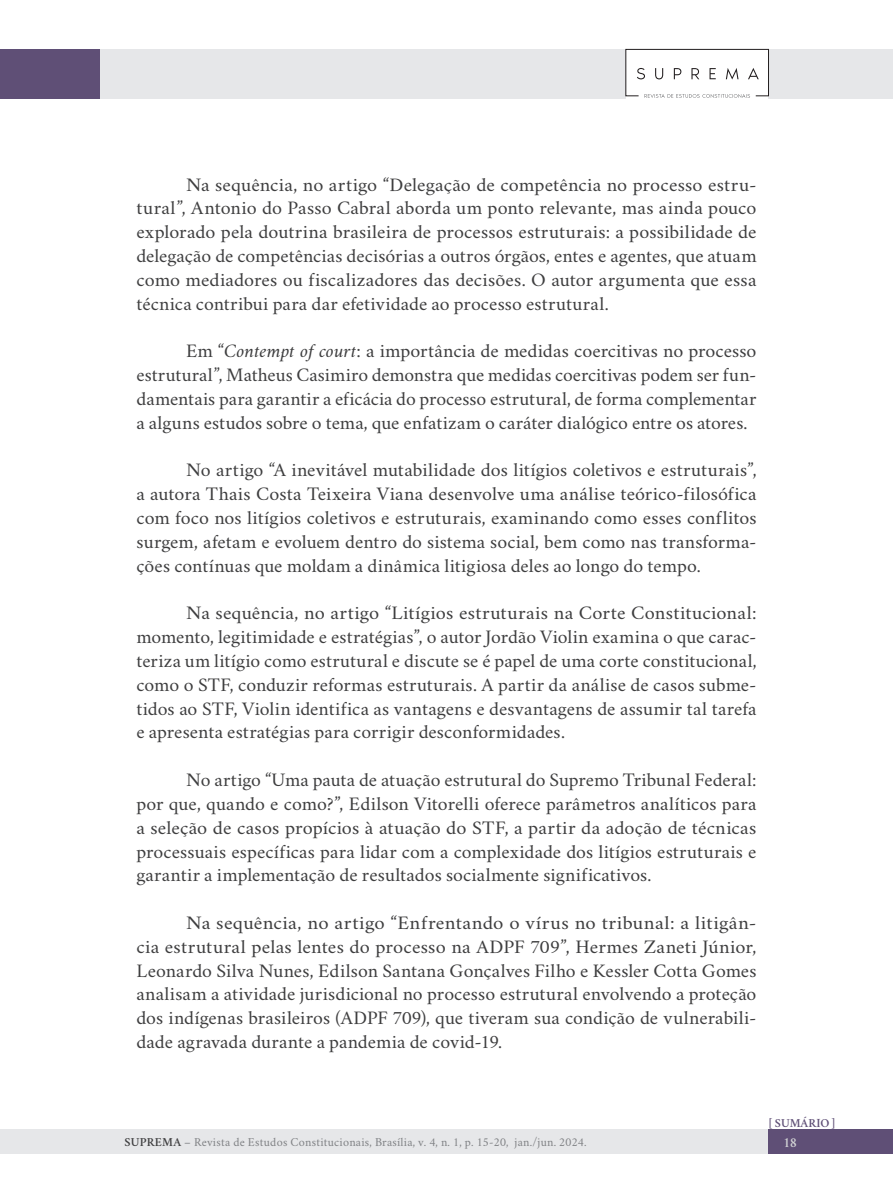
<style>
.page{position:relative;width:893px;height:1191px;background:#fff}
.page>*{position:absolute;margin:0;border:0;box-sizing:border-box;transform-origin:0 0}
.texto_corrido_pt{font:19.25px/23.8px "Crimson";color:#3e3e3f;text-align:justify}
.texto_corrido_pt-2{font:19.25px/23.8px "Crimson";color:#3e3e3f;text-align:justify;scale:1.06 1}
.texto_corrido_pt-3{font:19.25px/23.8px "Crimson";color:#3e3e3f;text-align:justify;scale:1.05 1}
.texto_corrido_pt-4{font:19.25px/23.8px "Crimson";color:#3e3e3f;text-align:justify;scale:1.08 1}
.texto_corrido_pt-5{font:19.25px/23.8px "Crimson";color:#3e3e3f;text-align:justify;scale:1.04 1}
.t1{font:600 14px "Crimson";color:#d1d2d4}
.t2{font:12.25px "Crimson";letter-spacing:.02em;color:#808285}
.t3{font:600 12.25px "Crimson";color:#5f4f76}
.s1{font-style:italic}
.s2{font-weight:600;color:#3e3e3f}
</style>
<div class="page">
<div style="left:0;top:1129px;width:790px;height:25px;background:#e6e7e9"></div>
<div style="left:0;top:49px;width:892px;height:50px;background:#e6e7e9"></div>
<div style="left:768px;top:1129px;width:124px;height:25px;background:#5f4f76"></div>
<div style="left:0;top:49px;width:99px;height:50px;background:#5f4f76"></div>
<div style="left:626px;top:50px;width:142px;height:49px;background:#fff"></div>
<svg style="left:625px;top:48px;width:144px;height:50px"></svg>
<p class="texto_corrido_pt-3" style="left:136px;top:170px;width:592px;text-indent:50px">Na sequência, no artigo “Delegação de competência no processo estru&shy;tural”, Antonio do Passo Cabral aborda um ponto relevante, mas ainda pouco explorado pela doutrina brasileira de processos estruturais: a possibilidade de delegação de competências decisórias a outros órgãos, entes e agentes, que atuam como mediadores ou fiscalizadores das decisões. O autor argumenta que essa técnica contribui para dar efetividade ao processo estrutural.</p>
<p class="texto_corrido_pt-5" style="left:136px;top:337px;width:598px;text-indent:50px">Em “<span class="s1">Contempt of court</span>: a importância de medidas coercitivas no processo estrutural”, Matheus Casimiro demonstra que medidas coercitivas podem ser fun&shy;damentais para garantir a eficácia do processo estrutural, de forma complementar a alguns estudos sobre o tema, que enfatizam o caráter dialógico entre os atores.</p>
<p class="texto_corrido_pt" style="left:136px;top:456px;width:622px;text-indent:50px">No artigo “A inevitável mutabilidade dos litígios coletivos e estruturais”, a autora Thais Costa Teixeira Viana desenvolve uma análise teórico-filosófica com foco nos litígios coletivos e estruturais, examinando como esses conflitos surgem, afetam e evoluem dentro do sistema social, bem como nas transforma&shy;ções contínuas que moldam a dinâmica litigiosa deles ao longo do tempo.</p>
<p class="texto_corrido_pt-2" style="left:136px;top:599px;width:587px;text-indent:50px">Na sequência, no artigo “Litígios estruturais na Corte Constitucional: momento, legitimidade e estratégias”, o autor Jordão Violin examina o que carac&shy;teriza um litígio como estrutural e discute se é papel de uma corte constitucional, como o STF, conduzir reformas estruturais. A partir da análise de casos subme&shy;tidos ao STF, Violin identifica as vantagens e desvantagens de assumir tal tarefa e apresenta estratégias para corrigir desconformidades.</p>
<p class="texto_corrido_pt" style="left:136px;top:765px;width:622px;text-indent:50px">No artigo “Uma pauta de atuação estrutural do Supremo Tribunal Federal: por que, quando e como?”, Edilson Vitorelli oferece parâmetros analíticos para a seleção de casos propícios à atuação do STF, a partir da adoção de técnicas processuais específicas para lidar com a complexidade dos litígios estruturais e garantir a implementação de resultados socialmente significativos.</p>
<p class="texto_corrido_pt-4" style="left:136px;top:908px;width:576px;text-indent:50px">Na sequência, no artigo “Enfrentando o vírus no tribunal: a litigân&shy;cia estrutural pelas lentes do processo na ADPF 709”, Hermes Zaneti Júnior, Leonardo Silva Nunes, Edilson Santana Gonçalves Filho e Kessler Cotta Gomes analisam a atividade jurisdicional no processo estrutural envolvendo a proteção dos indígenas brasileiros (ADPF 709), que tiveram sua condição de vulnerabili&shy;dade agravada durante a pandemia de covid-19.</p>
<p class="t3" style="left:769px;top:1114px;width:68px">[ SUMÁRIO ]</p>
<p class="t2" style="left:125px;top:1132px;width:463px"><span class="s2">SUPREMA</span> – Revista de Estudos Constitucionais, Brasília, v. 4, n. 1, p. 15-20, jan./jun. 2024.</p>
<p class="t1" style="left:783px;top:1132px;width:15px">18</p>
</div>
